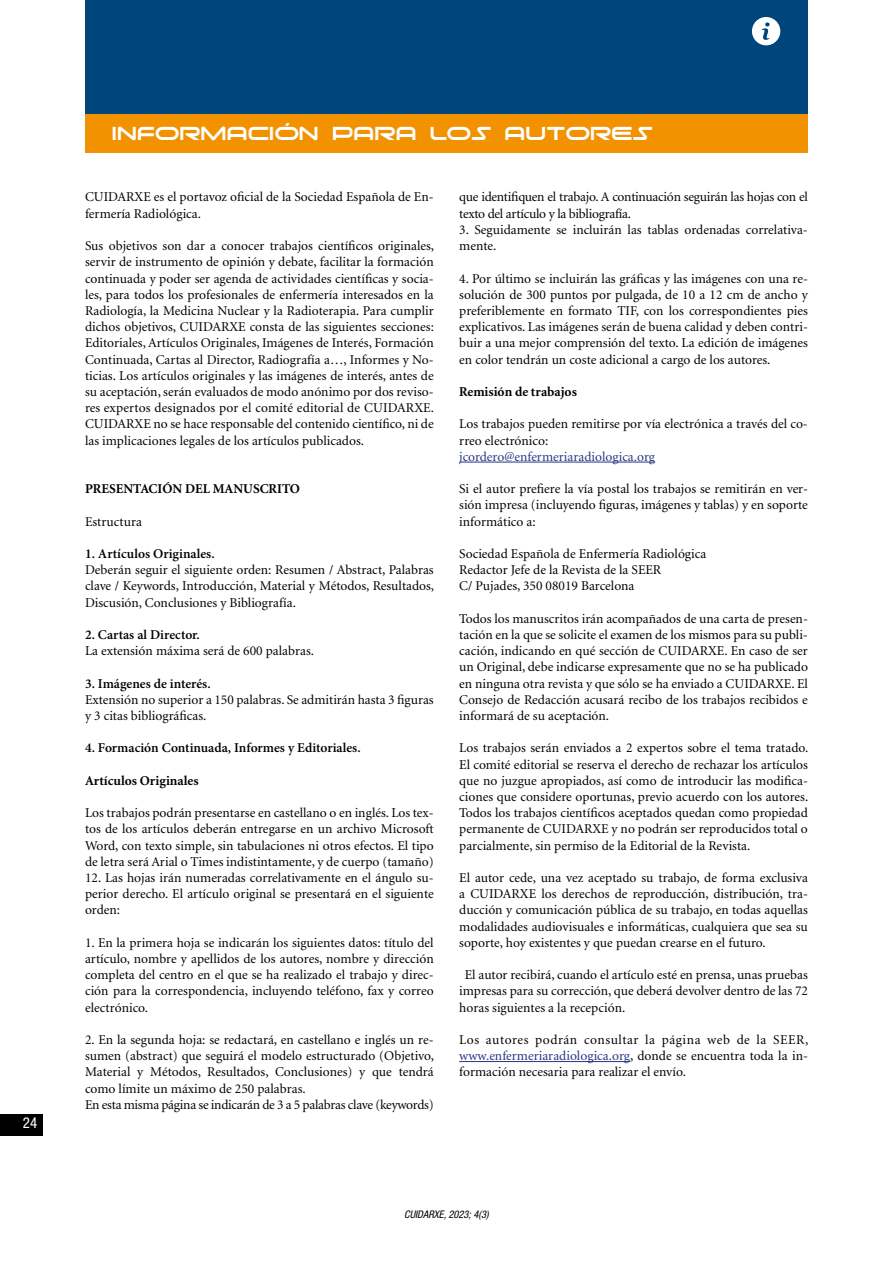
<style>
.page{position:relative;width:893px;height:1263px;background:#fff}
.page>*{position:absolute;margin:0;border:0;box-sizing:border-box;transform-origin:0 0}
.t1{font:24px "moonhouse";letter-spacing:.04em;color:#fff}
.t2{font:condensed 15px "Helvetica Neue LT Pro";color:#fff}
.t3{font:13.5px/16.2px "Minion";color:#000;text-align:justify}
.t4{font:600 13.5px "Minion Pro";color:#000}
.t5{font:13.5px/16.2px "Minion";letter-spacing:-.02em;color:#000}
.t6{font:700 13.5px "Minion";color:#000}
.t7{font:13.5px "Minion";color:#283583}
.t8{font:italic condensed 10.5px "Helvetica Neue LT Pro";color:#000}
.s1{color:#283583}
</style>
<div class="page">
<div style="left:0;top:1114px;width:43px;height:21px;background:#000"></div>
<div style="left:85px;top:0;width:723px;height:115px;background:#00457c"></div>
<div style="left:85px;top:115px;width:723px;height:38px;background:#f39200"></div>
<svg style="left:752px;top:17px;width:28px;height:28px"></svg>
<hr style="left:459px;top:462px;width:196px;height:1px;background:#283583">
<hr style="left:459px;top:1061px;width:171px;height:1px;background:#283583">
<p class="t2" style="left:23px;top:1114px;width:16px">24</p>
<h1 class="t1" style="left:113px;top:123px;width:542px">INFORMACIÓN PARA LOS AUTORES</h1>
<p class="t3" style="left:85px;top:190px;width:350px">CUIDARXE es el portavoz oficial de la Sociedad Española de En&shy;fermería Radiológica.</p>
<p class="t3" style="left:85px;top:238px;width:351px">Sus objetivos son dar a conocer trabajos científicos originales, servir de instrumento de opinión y debate, facilitar la formación continuada y poder ser agenda de actividades científicas y socia&shy;les, para todos los profesionales de enfermería interesados en la Radiología, la Medicina Nuclear y la Radioterapia. Para cumplir dichos objetivos, CUIDARXE consta de las siguientes secciones:<br>Editoriales, Artículos Originales, Imágenes de Interés, Formación Continuada, Cartas al Director, Radiografía a…, Informes y No&shy;ticias. Los artículos originales y las imágenes de interés, antes de su aceptación, serán evaluados de modo anónimo por dos reviso&shy;res expertos designados por el comité editorial de CUIDARXE.<br>CUIDARXE no se hace responsable del contenido científico, ni de las implicaciones legales de los artículos publicados.</p>
<p class="t6" style="left:85px;top:482px;width:216px">PRESENTACIÓN DEL MANUSCRITO</p>
<p class="t3" style="left:85px;top:514px;width:58px">Estructura</p>
<p class="t4" style="left:85px;top:544px;width:131px">1. Artículos Originales.</p>
<p class="t3" style="left:85px;top:562px;width:351px">Deberán seguir el siguiente orden: Resumen / Abstract, Palabras clave / Keywords, Introducción, Material y Métodos, Resultados, Discusión, Conclusiones y Bibliografía.</p>
<p class="t4" style="left:85px;top:625px;width:116px">2. Cartas al Director.</p>
<p class="t3" style="left:85px;top:643px;width:230px">La extensión máxima será de 600 palabras.</p>
<p class="t4" style="left:85px;top:674px;width:127px">3. Imágenes de interés.</p>
<p class="t3" style="left:85px;top:692px;width:350px">Extensión no superior a 150 palabras. Se admitirán hasta 3 figuras y 3 citas bibliográficas.</p>
<p class="t4" style="left:85px;top:739px;width:277px">4. Formación Continuada, Informes y Editoriales.</p>
<p class="t6" style="left:85px;top:773px;width:115px">Artículos Originales</p>
<p class="t3" style="left:85px;top:805px;width:350px">Los trabajos podrán presentarse en castellano o en inglés. Los tex&shy;tos de los artículos deberán entregarse en un archivo Microsoft Word, con texto simple, sin tabulaciones ni otros efectos. El tipo de letra será Arial o Times indistintamente, y de cuerpo (tamaño)</p>
<p class="t3" style="left:85px;top:870px;width:350px">12. Las hojas irán numeradas correlativamente en el ángulo su&shy;perior derecho. El artículo original se presentará en el siguiente orden:</p>
<p class="t3" style="left:85px;top:935px;width:350px">1. En la primera hoja se indicarán los siguientes datos: título del artículo, nombre y apellidos de los autores, nombre y dirección completa del centro en el que se ha realizado el trabajo y direc&shy;ción para la correspondencia, incluyendo teléfono, fax y correo electrónico.</p>
<p class="t3" style="left:85px;top:1032px;width:351px;text-align:left">2. En la segunda hoja: se redactará, en castellano e inglés un re&shy;sumen (abstract) que seguirá el modelo estructurado (Objetivo, Material y Métodos, Resultados, Conclusiones) y que tendrá como límite un máximo de 250 palabras.<br>En esta misma página se indicarán de 3 a 5 palabras clave (keywords)</p>
<p class="t5" style="left:459px;top:190px;width:350px">que identifiquen el trabajo. A continuación seguirán las hojas con el texto del artículo y la bibliografía.</p>
<p class="t3" style="left:459px;top:222px;width:350px">3. Seguidamente se incluirán las tablas ordenadas correlativa&shy;mente.</p>
<p class="t3" style="left:459px;top:271px;width:350px">4. Por último se incluirán las gráficas y las imágenes con una re&shy;solución de 300 puntos por pulgada, de 10 a 12 cm de ancho y preferiblemente en formato TIF, con los correspondientes pies explicativos. Las imágenes serán de buena calidad y deben contri&shy;buir a una mejor comprensión del texto. La edición de imágenes en color tendrán un coste adicional a cargo de los autores.</p>
<p class="t6" style="left:459px;top:385px;width:119px">Remisión de trabajos</p>
<p class="t3" style="left:459px;top:416px;width:350px">Los trabajos pueden remitirse por vía electrónica a través del co&shy;rreo electrónico:</p>
<p class="t7" style="left:459px;top:450px;width:197px">jcordero@enfermeriaradiologica.org</p>
<p class="t3" style="left:459px;top:481px;width:350px">Si el autor prefiere la vía postal los trabajos se remitirán en ver&shy;sión impresa (incluyendo figuras, imágenes y tablas) y en soporte informático a:</p>
<p class="t3" style="left:459px;top:546px;width:249px;text-align:left">Sociedad Española de Enfermería Radiológica<br>Redactor Jefe de la Revista de la SEER<br>C/ Pujades, 350 08019 Barcelona</p>
<p class="t3" style="left:459px;top:611px;width:350px">Todos los manuscritos irán acompañados de una carta de presen&shy;tación en la que se solicite el examen de los mismos para su publi&shy;cación, indicando en qué sección de CUIDARXE. En caso de ser un Original, debe indicarse expresamente que no se ha publicado en ninguna otra revista y que sólo se ha enviado a CUIDARXE. El Consejo de Redacción acusará recibo de los trabajos recibidos e informará de su aceptación.</p>
<p class="t3" style="left:459px;top:740px;width:351px">Los trabajos serán enviados a 2 expertos sobre el tema tratado.<br>El comité editorial se reserva el derecho de rechazar los artículos que no juzgue apropiados, así como de introducir las modifica&shy;ciones que considere oportunas, previo acuerdo con los autores.<br>Todos los trabajos científicos aceptados quedan como propiedad permanente de CUIDARXE y no podrán ser reproducidos total o parcialmente, sin permiso de la Editorial de la Revista.</p>
<p class="t3" style="left:459px;top:870px;width:350px">El autor cede, una vez aceptado su trabajo, de forma exclusiva a CUIDARXE los derechos de reproducción, distribución, tra&shy;ducción y comunicación pública de su trabajo, en todas aquellas modalidades audiovisuales e informáticas, cualquiera que sea su soporte, hoy existentes y que puedan crearse en el futuro.</p>
<p class="t3" style="left:459px;top:967px;width:350px;text-indent:6px">El autor recibirá, cuando el artículo esté en prensa, unas pruebas impresas para su corrección, que deberá devolver dentro de las 72 horas siguientes a la recepción.</p>
<p class="t3" style="left:459px;top:1032px;width:351px">Los autores podrán consultar la página web de la SEER, <span class="s1">www.enfermeriaradiologica.org</span>, donde se encuentra toda la in&shy;formación necesaria para realizar el envío.</p>
<p class="t8" style="left:404px;top:1208px;width:86px">CUIDARXE, 2023; 4(3)</p>
</div>
